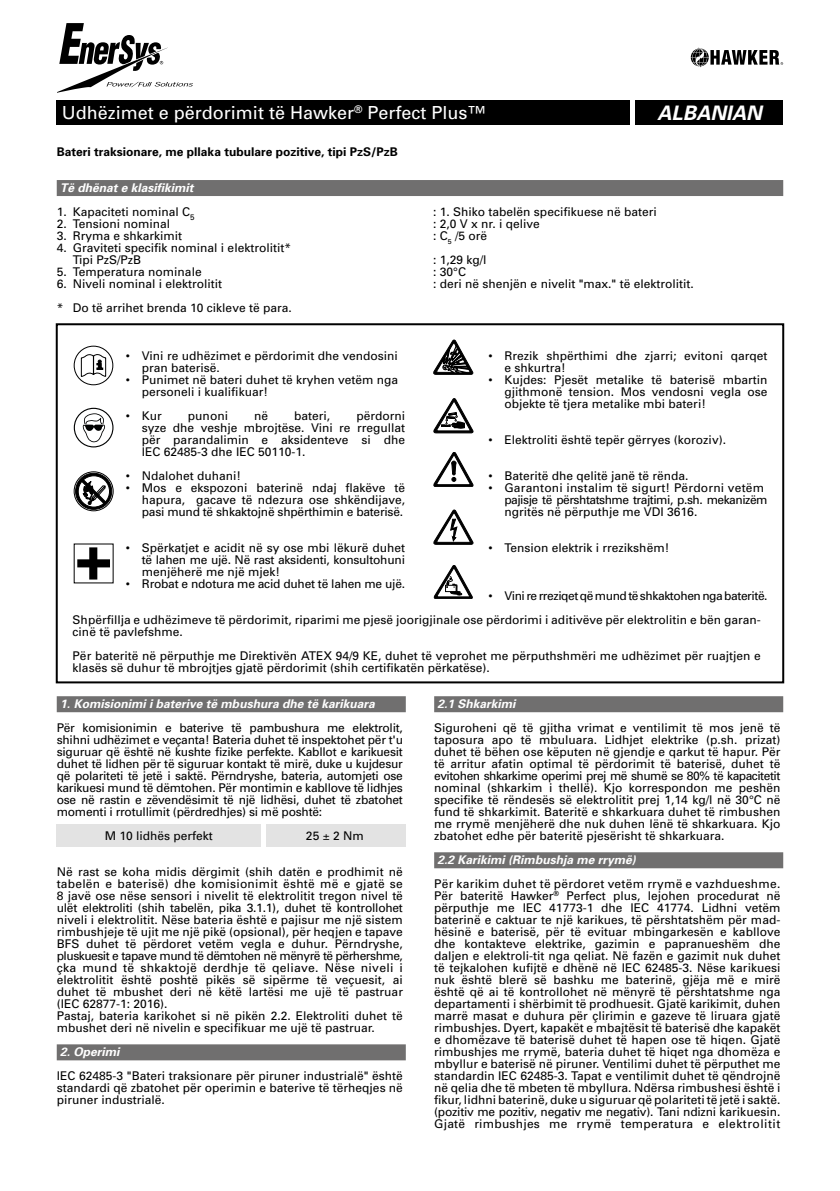
<style>
.page{position:relative;width:840px;height:1191px;background:#fff}
.page>*{position:absolute;margin:0;border:0;box-sizing:border-box;transform-origin:0 0}
.t1{font:italic 700 20px "Univers";color:#fff}
.t2{font:18px "Univers";color:#fff}
.t3{font:12px/12px "Univers";color:#000}
.t4{font:italic 700 12px "Univers";color:#fff}
.t5{font:700 12px "Univers";color:#000}
.t6{font:12px "Univers";letter-spacing:-.035em;color:#000}
.t7{font:12px "Univers";letter-spacing:-.02em;color:#000}
</style>
<div class="page">
<div style="left:266px;top:824px;width:139px;height:23px;background:#e3e3e3"></div>
<div style="left:57px;top:824px;width:204px;height:23px;background:#e3e3e3"></div>
<svg style="left:57px;top:23px;width:136px;height:70px"></svg>
<div style="left:57px;top:100px;width:572px;height:25px;background:#000"></div>
<div style="left:635px;top:100px;width:147px;height:25px;background:#000"></div>
<div style="left:57px;top:180px;width:725px;height:16px;background:#706f6f"></div>
<div style="left:57px;top:696px;width:348px;height:16px;background:#706f6f"></div>
<div style="left:57px;top:1044px;width:348px;height:16px;background:#706f6f"></div>
<div style="left:434px;top:696px;width:348px;height:16px;background:#706f6f"></div>
<div style="left:434px;top:852px;width:348px;height:16px;background:#706f6f"></div>
<div style="left:56px;top:323px;width:727px;height:360px;border:2px solid #000"></div>
<svg style="left:74px;top:346px;width:39px;height:39px"></svg>
<div style="left:74px;top:346px;width:39px;height:39px;border:1px solid #000;border-radius:50%"></div>
<svg style="left:81px;top:353px;width:25px;height:24px"></svg>
<svg style="left:74px;top:472px;width:39px;height:39px"></svg>
<div style="left:74px;top:471px;width:39px;height:40px;border:1px solid #000;border-radius:50%"></div>
<div style="left:76px;top:473px;width:36px;height:36px;background:#000;border-radius:50%"></div>
<div style="left:75px;top:473px;width:37px;height:36px;border:1px solid #000;border-radius:50%"></div>
<svg style="left:78px;top:476px;width:31px;height:31px"></svg>
<div style="left:78px;top:476px;width:31px;height:31px;border:1px solid #000;border-radius:50%"></div>
<svg style="left:81px;top:479px;width:25px;height:26px"></svg>
<svg style="left:77px;top:547px;width:33px;height:32px"></svg>
<svg style="left:433px;top:565px;width:40px;height:34px"></svg>
<svg style="left:433px;top:398px;width:40px;height:35px"></svg>
<svg style="left:433px;top:510px;width:40px;height:34px"></svg>
<svg style="left:433px;top:452px;width:40px;height:35px"></svg>
<svg style="left:433px;top:340px;width:40px;height:34px"></svg>
<svg style="left:74px;top:408px;width:39px;height:39px"></svg>
<svg style="left:690px;top:47px;width:92px;height:20px"></svg>
<h2 class="t2" style="left:62px;top:102px;width:425px">Udhëzimet e përdorimit të Hawker<sup>®</sup> Perfect Plus™</h2>
<h1 class="t1" style="left:656px;top:101px;width:106px">Albanian</h1>
<p class="t5" style="left:57px;top:145px;width:342px">Bateri traksionare, me pllaka tubulare pozitive, tipi PzS/PzB</p>
<p class="t4" style="left:60px;top:181px;width:135px">Të dhënat e klasifikimit</p>
<p class="t3" style="left:57px;top:206px;width:139px">1. Kapaciteti nominal C<sub>5</sub></p>
<p class="t3" style="left:433px;top:206px;width:225px">: 1. Shiko tabelën specifikuese në bateri</p>
<p class="t3" style="left:57px;top:218px;width:115px">2. Tensioni nominal</p>
<p class="t3" style="left:433px;top:218px;width:108px">: 2,0 V x nr. i qelive</p>
<p class="t3" style="left:57px;top:230px;width:127px">3. Rryma e shkarkimit</p>
<p class="t3" style="left:433px;top:230px;width:55px">: C<sub>5</sub> /5 orë</p>
<p class="t3" style="left:73px;top:242px;width:220px;text-indent:-16px">4. Graviteti specifik nominal i elektrolitit*<br>Tipi PzS/PzB</p>
<p class="t3" style="left:433px;top:254px;width:55px">: 1,29 kg/l</p>
<p class="t3" style="left:57px;top:266px;width:146px">5. Temperatura nominale</p>
<p class="t3" style="left:433px;top:266px;width:34px">: 30°C</p>
<p class="t3" style="left:57px;top:278px;width:167px">6. Niveli nominal i elektrolitit</p>
<p class="t3" style="left:433px;top:278px;width:262px">: deri në shenjën e nivelit "max." të elektrolitit.</p>
<p class="t3" style="left:57px;top:302px;width:236px">* Do të arrihet brenda 10 cikleve të para.</p>
<p class="t3" style="left:142px;top:350px;width:257px;text-indent:-16px">• Vini re udhëzimet e përdorimit dhe vendosini pran baterisë.</p>
<p class="t3" style="left:142px;top:374px;width:258px;text-indent:-16px">• Punimet në bateri duhet të kryhen vetëm nga personeli i kualifikuar!</p>
<p class="t3" style="left:126px;top:410px;width:37px">• Kur</p>
<p class="t3" style="left:188px;top:410px;width:41px">punoni</p>
<p class="t3" style="left:254px;top:410px;width:16px">në</p>
<p class="t3" style="left:294px;top:410px;width:38px">bateri,</p>
<p class="t3" style="left:142px;top:410px;width:265px;text-align:justify;text-indent:214px">përdorni syze dhe veshje mbrojtëse. Vini re rregullat për parandalimin e aksidenteve si dhe IEC 62485-3 dhe IEC 50110-1.</p>
<p class="t3" style="left:126px;top:470px;width:117px">• Ndalohet duhani!</p>
<p class="t3" style="left:142px;top:482px;width:264px;text-align:justify;text-indent:-16px">• Mos e ekspozoni baterinë ndaj flakëve të hapura, gacave të ndezura ose shkëndijave, pasi mund të shkaktojnë shpërthimin e baterisë.</p>
<p class="t3" style="left:142px;top:542px;width:264px;text-align:justify;text-indent:-16px">• Spërkatjet e acidit në sy ose mbi lëkurë duhet të lahen me ujë. Në rast aksidenti, konsultohuni menjëherë me një mjek!</p>
<p class="t7" style="left:126px;top:577px;width:280px">• Rrobat e ndotura me acid duhet të lahen me ujë.</p>
<p class="t3" style="left:504px;top:350px;width:264px;text-indent:-16px">• Rrezik shpërthimi dhe zjarri; evitoni qarqet e shkurtra!</p>
<p class="t3" style="left:504px;top:374px;width:264px;text-align:justify;text-indent:-16px">• Kujdes: Pjesët metalike të baterisë mbartin gjithmonë tension. Mos vendosni vegla ose objekte të tjera metalike mbi bateri!</p>
<p class="t3" style="left:488px;top:434px;width:239px">• Elektroliti është tepër gërryes (koroziv).</p>
<p class="t3" style="left:488px;top:470px;width:202px">• Bateritë dhe qelitë janë të rënda.</p>
<p class="t3" style="left:504px;top:482px;width:264px;text-indent:-16px">• Garantoni instalim të sigurt! Përdorni vetëm pajisje të përshtatshme trajtimi, p.sh. mekanizëm ngritës në përputhje me VDI 3616.</p>
<p class="t3" style="left:488px;top:542px;width:182px">• Tension elektrik i rrezikshëm!</p>
<p class="t6" style="left:488px;top:589px;width:280px">• Vinirerreziqetqëmundtëshkaktohenngabateritë.</p>
<p class="t3" style="left:73px;top:614px;width:689px">Shpërfillja e udhëzimeve të përdorimit, riparimi me pjesë joorigjinale ose përdorimi i aditivëve për elektrolitin e bën garan&shy;cinë të pavlefshme.</p>
<p class="t3" style="left:73px;top:650px;width:689px">Për bateritë në përputhje me Direktivën ATEX 94/9 KE, duhet të veprohet me përputhshmëri me udhëzimet për ruajtjen e klasës së duhur të mbrojtjes gjatë përdorimit (shih certifikatën përkatëse).</p>
<p class="t4" style="left:60px;top:697px;width:316px">1. Komisionimi i baterive të mbushura dhe të karikuara</p>
<p class="t3" style="left:57px;top:722px;width:347px;text-align:justify">Për komisionimin e baterive të pambushura me elektrolit, shihni udhëzimet e veçanta! Bateria duhet të inspektohet për t'u siguruar që është në kushte fizike perfekte. Kabllot e karikuesit duhet të lidhen për të siguruar kontakt të mirë, duke u kujdesur që polariteti të jetë i saktë. Përndryshe, bateria, automjeti ose karikuesi mund të dëmtohen. Për montimin e kabllove të lidhjes ose në rastin e zëvendësimit të një lidhësi, duhet të zbatohet momenti i rrotullimit (përdredhjes) si më poshtë:</p>
<p class="t3" style="left:105px;top:830px;width:110px">M 10 lidhës perfekt</p>
<p class="t3" style="left:306px;top:830px;width:59px">25 ± 2 Nm</p>
<p class="t3" style="left:57px;top:866px;width:347px">Në rast se koha midis dërgimit (shih datën e prodhimit në tabelën e baterisë) dhe komisionimit është më e gjatë se 8 javë ose nëse sensori i nivelit të elektrolitit tregon nivel të ulët elektroliti (shih tabelën, pika 3.1.1), duhet të kontrollohet niveli i elektrolitit. Nëse bateria është e pajisur me një sistem rimbushjeje të ujit me një pikë (opsional), për heqjen e tapave BFS duhet të përdoret vetëm vegla e duhur. Përndryshe, pluskuesit e tapave mund të dëmtohen në mënyrë të përhershme, çka mund të shkaktojë derdhje të qeliave. Nëse niveli i elektrolitit është poshtë pikës së sipërme të veçuesit, ai duhet të mbushet deri në këtë lartësi me ujë të pastruar (IEC 62877-1: 2016).<br>Pastaj, bateria karikohet si në pikën 2.2. Elektroliti duhet të mbushet deri në nivelin e specifikuar me ujë të pastruar.</p>
<p class="t4" style="left:60px;top:1045px;width:61px">2. Operimi</p>
<p class="t3" style="left:57px;top:1070px;width:347px;text-align:justify">IEC 62485-3 "Bateri traksionare për piruner industrialë" është standardi që zbatohet për operimin e baterive të tërheqjes në piruner industrialë.</p>
<p class="t4" style="left:437px;top:697px;width:80px">2.1 Shkarkimi</p>
<p class="t3" style="left:434px;top:722px;width:347px;text-align:justify">Siguroheni që të gjitha vrimat e ventilimit të mos jenë të taposura apo të mbuluara. Lidhjet elektrike (p.sh. prizat) duhet të bëhen ose këputen në gjendje e qarkut të hapur. Për të arritur afatin optimal të përdorimit të baterisë, duhet të evitohen shkarkime operimi prej më shumë se 80% të kapacitetit nominal (shkarkim i thellë). Kjo korrespondon me peshën specifike të rëndesës së elektrolitit prej 1,14 kg/l në 30°C në fund të shkarkimit. Bateritë e shkarkuara duhet të rimbushen me rrymë menjëherë dhe nuk duhen lënë të shkarkuara. Kjo zbatohet edhe për bateritë pjesërisht të shkarkuara.</p>
<p class="t4" style="left:437px;top:853px;width:200px">2.2 Karikimi (Rimbushja me rrymë)</p>
<p class="t3" style="left:434px;top:878px;width:347px;text-align:justify">Për karikim duhet të përdoret vetëm rrymë e vazhdueshme.<br>Për bateritë Hawker<sup>®</sup> Perfect plus, lejohen procedurat në përputhje me IEC 41773-1 dhe IEC 41774. Lidhni vetëm baterinë e caktuar te një karikues, të përshtatshëm për mad&shy;hësinë e baterisë, për të evituar mbingarkesën e kabllove dhe kontakteve elektrike, gazimin e papranueshëm dhe daljen e elektroli-tit nga qeliat. Në fazën e gazimit nuk duhet të tejkalohen kufijtë e dhënë në IEC 62485-3. Nëse karikuesi nuk është blerë së bashku me baterinë, gjëja më e mirë është që ai të kontrollohet në mënyrë të përshtatshme nga departamenti i shërbimit të prodhuesit. Gjatë karikimit, duhen marrë masat e duhura për çlirimin e gazeve të liruara gjatë rimbushjes. Dyert, kapakët e mbajtësit të baterisë dhe kapakët e dhomëzave të baterisë duhet të hapen ose të hiqen. Gjatë rimbushjes me rrymë, bateria duhet të hiqet nga dhomëza e mbyllur e baterisë në piruner. Ventilimi duhet të përputhet me standardin IEC 62485-3. Tapat e ventilimit duhet të qëndrojnë në qelia dhe të mbeten të mbyllura. Ndërsa rimbushesi është i fikur, lidhni baterinë, duke u siguruar që polariteti të jetë i saktë. (pozitiv me pozitiv, negativ me negativ). Tani ndizni karikuesin.<br>Gjatë rimbushjes me rrymë temperatura e elektrolitit</p>
</div>
